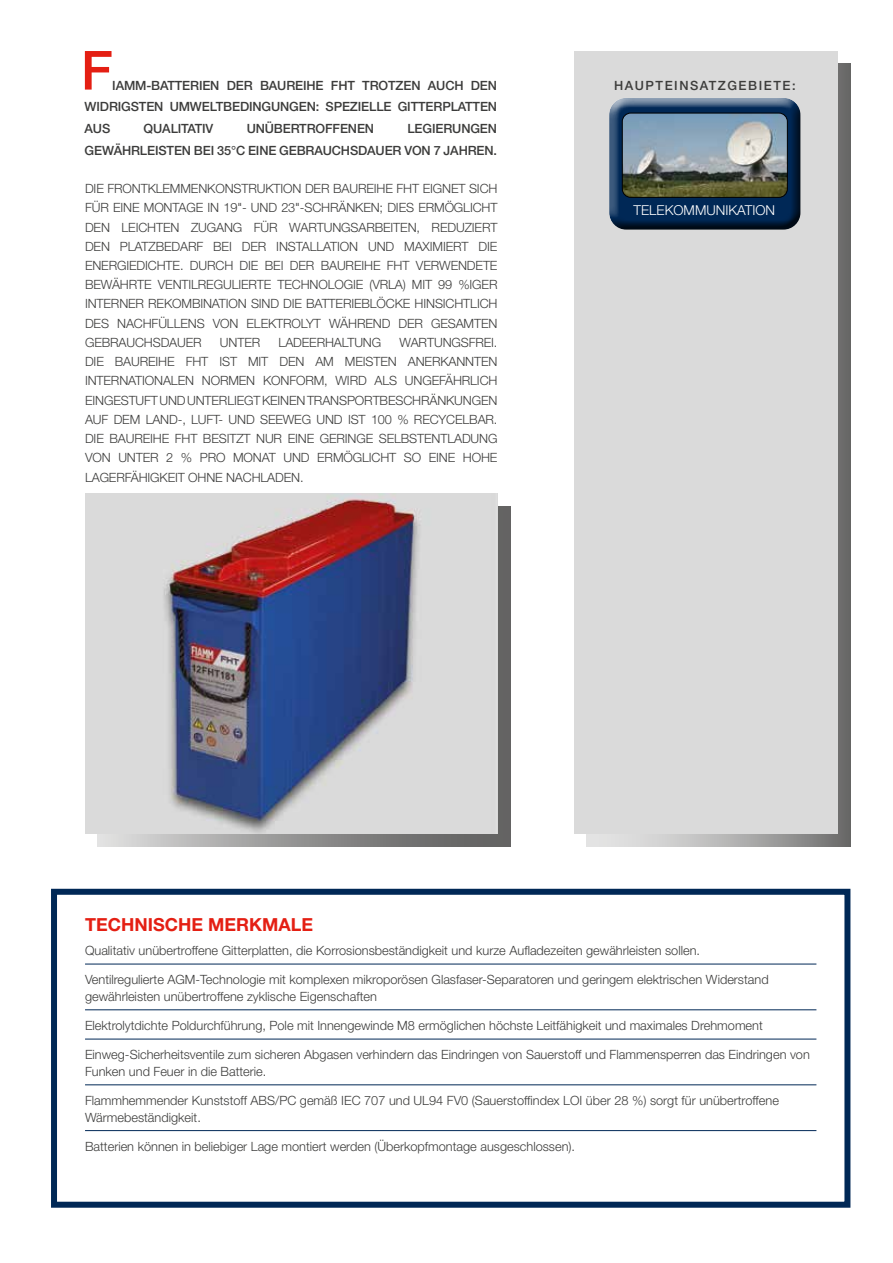
<style>
.page{position:relative;width:893px;height:1263px;background:#fff}
.page>*{position:absolute;margin:0;border:0;box-sizing:border-box;transform-origin:0 0}
.t1{font:500 54px "Helvetica Neue LT Std";color:#e41f13}
.t2{font:700 18px "Helvetica Neue LT Std";color:#e41f13}
.t3{font:300 13.65px "Helvetica Neue LT Std";color:#fff}
.t4{font:300 12.75px/19.2px "Helvetica Neue LT Std";color:#3c3c3b}
.t5{font:500 12.75px/21.8px "Helvetica Neue LT Std";letter-spacing:-.01em;color:#3c3c3b;text-align:justify}
.t6{font:500 12.75px "Helvetica Neue LT Std";letter-spacing:.12em;color:#3c3c3b}
</style>
<div class="page">
<div style="left:51px;top:889px;width:799px;height:319px;border:6px solid #002856"></div>
<svg style="left:98px;top:506px;width:412px;height:340px;background:#868686"></svg>
<div style="left:587px;top:64px;width:263px;height:782px;background:linear-gradient(to right,#f3f3f3,#757574)"></div>
<div style="left:574px;top:51px;width:264px;height:782px;background:#dadada"></div>
<img style="left:85px;top:493px;width:412px;height:340px">
<hr style="left:85px;top:964px;width:731px;height:1px;background:#002856">
<hr style="left:85px;top:1009px;width:731px;height:1px;background:#002856">
<hr style="left:85px;top:1039px;width:731px;height:1px;background:#002856">
<hr style="left:85px;top:1084px;width:731px;height:1px;background:#002856">
<hr style="left:85px;top:1130px;width:731px;height:1px;background:#002856">
<div style="left:604px;top:89px;width:198px;height:135px;background:#fff;opacity:.75"></div>
<div style="left:604px;top:101px;width:198px;height:129px;background:#000;opacity:.75"></div>
<img style="left:622px;top:113px;width:165px;height:84px">
<div style="left:622px;top:113px;width:166px;height:85px;border:1px solid #000;border-radius:9px"></div>
<h1 class="t1" style="left:81px;top:38px;width:34px">F</h1>
<p class="t5" style="left:85px;top:74px;width:414px;text-indent:28px">IAMM-BATTERIEN DER BAUREIHE FHT TROTZEN AUCH DEN WIDRIGSTEN UMWELTBEDINGUNGEN: SPEZIELLE GITTERPLATTEN AUS</p>
<p class="t5" style="left:144px;top:118px;width:71px">QUALITATIV</p>
<p class="t5" style="left:247px;top:118px;width:129px">UNÜBERTROFFENEN</p>
<p class="t5" style="left:85px;top:118px;width:414px;text-align:right">LEGIERUNGEN<br>GEWÄHRLEISTEN BEI 35°C EINE GEBRAUCHSDAUER VON 7 JAHREN.</p>
<p class="t4" style="left:85px;top:179px;width:414px;text-align:justify">DIE FRONTKLEMMENKONSTRUKTION DER BAUREIHE FHT EIGNET SICH FÜR EINE MONTAGE IN 19"- UND 23"-SCHRÄNKEN; DIES ERMÖGLICHT DEN LEICHTEN ZUGANG FÜR WARTUNGSARBEITEN, REDUZIERT DEN PLATZBEDARF BEI DER INSTALLATION UND MAXIMIERT DIE ENERGIEDICHTE. DURCH DIE BEI DER BAUREIHE FHT VERWENDETE BEWÄHRTE VENTILREGULIERTE TECHNOLOGIE (VRLA) MIT 99 %IGER INTERNER REKOMBINATION SIND DIE BATTERIEBLÖCKE HINSICHTLICH DES NACHFÜLLENS VON ELEKTROLYT WÄHREND DER GESAMTEN GEBRAUCHSDAUER</p>
<p class="t4" style="left:85px;top:333px;width:414px;text-align:justify;text-indent:314px">WARTUNGSFREI.<br>DIE BAUREIHE FHT IST MIT DEN AM MEISTEN ANERKANNTEN INTERNATIONALEN NORMEN KONFORM, WIRD ALS UNGEFÄHRLICH EINGESTUFT UND UNTERLIEGT KEINEN TRANSPORTBESCHRÄNKUNGEN AUF DEM LAND-, LUFT- UND SEEWEG UND IST 100 % RECYCELBAR.<br>DIE BAUREIHE FHT BESITZT NUR EINE GERINGE SELBSTENTLADUNG VON UNTER 2 % PRO MONAT UND ERMÖGLICHT SO EINE HOHE LAGERFÄHIGKEIT OHNE NACHLADEN.</p>
<p class="t4" style="left:220px;top:333px;width:42px">UNTER</p>
<p class="t4" style="left:279px;top:333px;width:104px">LADEERHALTUNG</p>
<p class="t6" style="left:614px;top:78px;width:183px">HAUPTEINSATZGEBIETE:</p>
<p class="t3" style="left:634px;top:202px;width:143px">TELEKOMMUNIKATION</p>
<h2 class="t2" style="left:85px;top:914px;width:229px">TECHNISCHE MERKMALE</h2>
<p class="t4" style="left:85px;top:941px;width:616px">Qualitativ unübertroffene Gitterplatten, die Korrosionsbeständigkeit und kurze Aufladezeiten gewährleisten sollen.</p>
<p class="t4" style="left:85px;top:971px;width:685px;line-height:16.5px">Ventilregulierte AGM-Technologie mit komplexen mikroporösen Glasfaser-Separatoren und geringem elektrischen Widerstand gewährleisten unübertroffene zyklische Eigenschaften</p>
<p class="t4" style="left:85px;top:1016px;width:679px">Elektrolytdichte Poldurchführung, Pole mit Innengewinde M8 ermöglichen höchste Leitfähigkeit und maximales Drehmoment</p>
<p class="t4" style="left:85px;top:1046px;width:726px;line-height:16.5px">Einweg-Sicherheitsventile zum sicheren Abgasen verhindern das Eindringen von Sauerstoff und Flammensperren das Eindringen von<br>Funken und Feuer in die Batterie.</p>
<p class="t4" style="left:85px;top:1092px;width:695px;line-height:16.5px">Flammhemmender Kunststoff ABS/PC gemäß IEC 707 und UL94 FV0 (Sauerstoffindex LOI über 28 %) sorgt für unübertroffene<br>Wärmebeständigkeit.</p>
<p class="t4" style="left:85px;top:1136px;width:492px">Batterien können in beliebiger Lage montiert werden (Überkopfmontage ausgeschlossen).</p>
</div>
